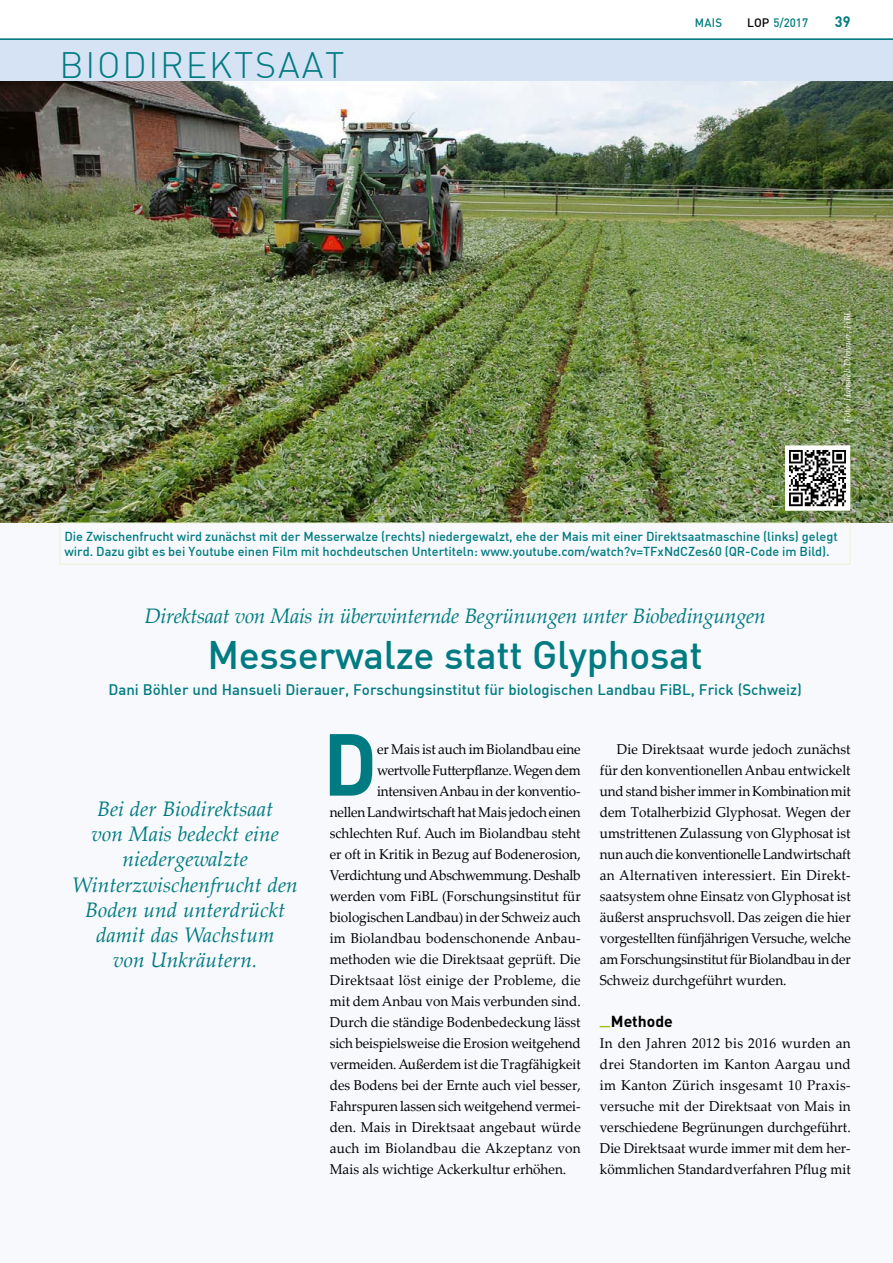
<style>
.page{position:relative;width:893px;height:1263px;background:#fff}
.page>*{position:absolute;margin:0;border:0;box-sizing:border-box;transform-origin:0 0}
.t1{font:700 86.4px "DIN";color:#007b81;scale:.95 1}
.t2{font:500 39px "DIN";letter-spacing:-.01em;color:#007b81}
.t3{font:300 36px "DIN";letter-spacing:.05em;color:#007b81}
.t4{font:italic 21px/25.2px "Palatino Linotype";color:#007b81;text-align:center}
.t5{font:italic 21px "Palatino Linotype";letter-spacing:-.02em;color:#007b81}
.t6{font:700 15.75px "DIN";color:#000}
.t7{font:500 15px "DIN";color:#007b81}
.t8{font:700 15px "DIN";color:#007b81;scale:.95 1}
.t9{font:14.25px/21px "Palatino Linotype";color:#000;text-align:justify;scale:.95 1}
.t10{font:14.25px "Palatino Linotype";letter-spacing:-.02em;color:#000;scale:.95 1}
.t11{font:14.25px "Palatino Linotype";letter-spacing:.02em;color:#000;scale:.95 1}
.t12{font:14.25px "Palatino Linotype";letter-spacing:-.03em;color:#000;scale:.95 1}
.t13{font:500 12.75px/15.3px "DIN";letter-spacing:-.005em;color:#007b81}
.t14{font:500 12px "DIN";color:#007b81;scale:.95 1}
.t15{font:italic 9px "Palatino Linotype";color:#fff}
.s1{color:#000}
</style>
<div class="page">
<hr style="left:0;top:39px;width:893px;height:1px;background:#007b81">
<div style="left:0;top:40px;width:893px;height:42px;background:#d6e3f4"></div>
<div style="left:0;top:451px;width:893px;height:812px;background:#f7f9fd"></div>
<img style="left:0;top:82px;width:893px;height:441px">
<div style="left:60px;top:523px;width:790px;height:42px;border:1px solid #ebf4d5"></div>
<img style="left:788px;top:448px;width:59px;height:60px">
<div style="left:785px;top:445px;width:65px;height:66px;border:2px solid #fff"></div>
<h3 class="t3" style="left:60px;top:43px;width:279px">BIODIREKTSAAT</h3>
<p class="t14" style="left:695px;top:15px;width:8px">Mais</p>
<p class="t14" style="left:747px;top:15px;width:66px"><span class="s1">LOP</span> 5/2017</p>
<p class="t8" style="left:835px;top:12px;width:18px">39</p>
<p class="t15" style="left:841px;top:422px;width:113px;rotate:-90deg">Foto: Hansueli Dierauer, FiBL</p>
<p class="t13" style="left:65px;top:528px;width:775px">Die Zwischenfrucht wird zunächst mit der Messerwalze (rechts) niedergewalzt, ehe der Mais mit einer Direktsaatmaschine (links) gelegt wird. Dazu gibt es bei Youtube einen Film mit hochdeutschen Untertiteln: www.youtube.com/watch?v=TFxNdCZes60 (QR-Code im Bild).</p>
<h3 class="t5" style="left:145px;top:600px;width:623px">Direktsaat von Mais in überwinternde Begrünungen unter Biobedingungen</h3>
<h2 class="t2" style="left:208px;top:630px;width:497px">M esserwalze statt Glyphosat</h2>
<p class="t7" style="left:108px;top:680px;width:695px">Dani Böhler und Hansueli Dierauer, Forschungsinstitut für biologischen Landbau FiBL, Frick (Schweiz)</p>
<h3 class="t4" style="left:73px;top:795px;width:227px">Bei der Biodirektsaat<br>von Mais bedeckt eine niedergewalzte<br>Winterzwischenfrucht den<br>Boden und unterdrückt damit das Wachstum<br>von Unkräutern.</h3>
<h1 class="t1" style="left:323px;top:708px;width:58px">D</h1>
<p class="t9" style="left:377px;top:738px;width:216px">er Mais ist auch im Biolandbau eine</p>
<p class="t12" style="left:377px;top:760px;width:216px">wertvolle Futterpflanze. Wegen dem</p>
<p class="t9" style="left:377px;top:780px;width:216px">intensiven Anbau in der konventio-</p>
<p class="t10" style="left:330px;top:802px;width:265px">nellen Landwirtschaft hat Mais jedoch einen</p>
<p class="t9" style="left:330px;top:822px;width:266px">schlechten Ruf. Auch im Biolandbau steht</p>
<p class="t9" style="left:330px;top:843px;width:266px">er oft in Kritik in Bezug auf Bodenerosion,</p>
<p class="t10" style="left:330px;top:865px;width:265px">Verdichtung und Abschwemmung. Deshalb</p>
<p class="t9" style="left:330px;top:885px;width:266px">werden vom FiBL (Forschungsinstitut für</p>
<p class="t9" style="left:330px;top:906px;width:266px">biologischen Landbau) in der Schweiz auch</p>
<p class="t9" style="left:330px;top:927px;width:265px">im Biolandbau bodenschonende Anbau-</p>
<p class="t9" style="left:330px;top:948px;width:266px">methoden wie die Direktsaat geprüft. Die</p>
<p class="t11" style="left:330px;top:970px;width:266px">Direktsaat löst einige der Probleme, die</p>
<p class="t9" style="left:330px;top:990px;width:266px">mit dem Anbau von Mais verbunden sind.</p>
<p class="t9" style="left:330px;top:1011px;width:266px">Durch die ständige Bodenbedeckung lässt</p>
<p class="t9" style="left:330px;top:1032px;width:266px">sich beispielsweise die Erosion weitgehend</p>
<p class="t9" style="left:330px;top:1053px;width:266px">vermeiden. Außerdem ist die Tragfähigkeit</p>
<p class="t9" style="left:330px;top:1074px;width:266px">des Bodens bei der Ernte auch viel besser,</p>
<p class="t9" style="left:330px;top:1095px;width:265px">Fahrspuren lassen sich weitgehend vermei-</p>
<p class="t9" style="left:330px;top:1116px;width:266px">den. Mais in Direktsaat angebaut würde</p>
<p class="t11" style="left:330px;top:1138px;width:266px">auch im Biolandbau die Akzeptanz von</p>
<p class="t9" style="left:330px;top:1158px;width:250px">Mais als wichtige Ackerkultur erhöhen.</p>
<p class="t9" style="left:600px;top:738px;width:266px;text-indent:17px">Die Direktsaat wurde jedoch zunächst für den konventionellen Anbau entwickelt und stand bisher immer in Kombination mit dem Totalherbizid Glyphosat. Wegen der umstrittenen Zulassung von Glyphosat ist nun auch die konventionelle Landwirtschaft an Alternativen interessiert. Ein Direkt&shy;saatsystem ohne Einsatz von Glyphosat ist äußerst anspruchsvoll. Das zeigen die hier vorgestellten fünfjährigen Versuche, welche am Forschungsinstitut für Biolandbau in der Schweiz durchgeführt wurden.</p>
<p class="t6" style="left:600px;top:1011px;width:74px"><sup>_</sup>Methode</p>
<p class="t9" style="left:600px;top:1032px;width:266px">In den Jahren 2012 bis 2016 wurden an drei Standorten im Kanton Aargau und im Kanton Zürich insgesamt 10 Praxis&shy;versuche mit der Direktsaat von Mais in verschiedene Begrünungen durchgeführt.<br>Die Direktsaat wurde immer mit dem her&shy;kömmlichen Standardverfahren Pflug mit</p>
</div>
